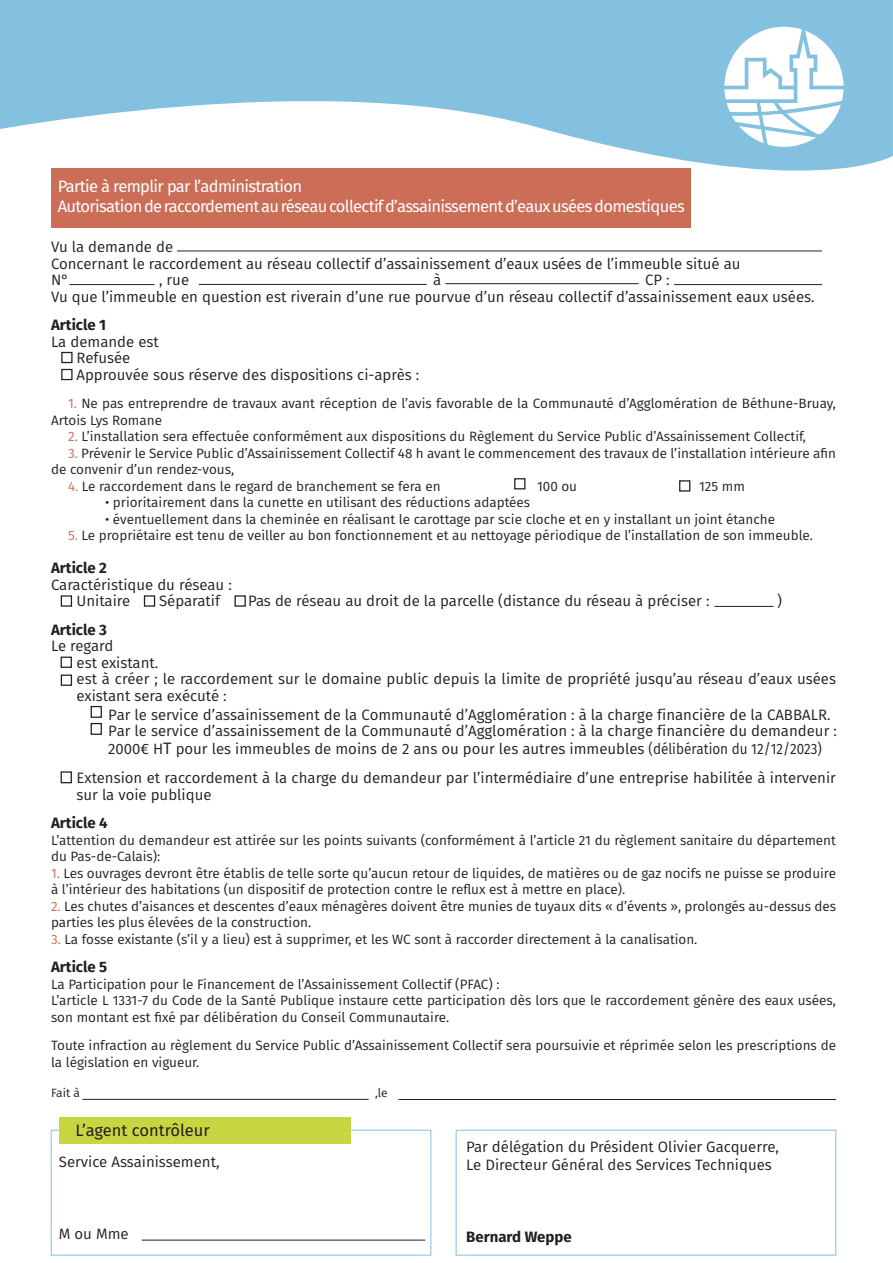
<style>
.page{position:relative;width:893px;height:1263px;background:#fff}
.page>*{position:absolute;margin:0;border:0;box-sizing:border-box;transform-origin:0 0}
.t1{font:16.5px "Fira Sans";letter-spacing:-.04em;color:#fff}
.t2{font:16.5px "Fira Sans";color:#231f20}
.t3{font:15px/16.5px "Fira Sans";color:#231f20}
.t4{font:700 15px "Fira Sans";color:#231f20}
.t5{font:15px "Fira Sans";letter-spacing:-.02em;color:#231f20}
.t6{font:13.5px/16.5px "Fira Sans";color:#231f20}
.t7{font:12px "Fira Sans";letter-spacing:-.005em;color:#231f20}
.s1{color:#cc6d58}
.s2{font-size:16.5px}
</style>
<div class="page">
<svg style="left:0;top:0;width:893px;height:204px;fill:#84c1e0"></svg>
<svg style="left:724px;top:27px;width:119px;height:120px"></svg>
<div style="left:51px;top:168px;width:639px;height:59px;background:#cc6d58"></div>
<hr style="left:69px;top:284px;width:85px;height:1px;background:#231f20">
<div style="left:61px;top:352px;width:12px;height:11px;border:1px solid #231f20"></div>
<div style="left:61px;top:369px;width:12px;height:11px;border:1px solid #231f20"></div>
<div style="left:61px;top:657px;width:11px;height:11px;border:1px solid #231f20"></div>
<hr style="left:199px;top:284px;width:228px;height:1px;background:#231f20">
<hr style="left:445px;top:283px;width:194px;height:1px;background:#231f20">
<hr style="left:674px;top:284px;width:148px;height:1px;background:#231f20">
<div style="left:61px;top:674px;width:11px;height:12px;border:1px solid #231f20"></div>
<div style="left:91px;top:706px;width:11px;height:12px;border:1px solid #231f20"></div>
<div style="left:91px;top:723px;width:11px;height:12px;border:1px solid #231f20"></div>
<div style="left:61px;top:771px;width:11px;height:12px;border:1px solid #231f20"></div>
<div style="left:514px;top:478px;width:11px;height:11px;border:1px solid #231f20"></div>
<div style="left:679px;top:480px;width:11px;height:12px;border:1px solid #231f20"></div>
<div style="left:144px;top:595px;width:11px;height:12px;border:1px solid #231f20"></div>
<div style="left:234px;top:595px;width:12px;height:12px;border:1px solid #231f20"></div>
<div style="left:61px;top:595px;width:11px;height:12px;border:1px solid #231f20"></div>
<div style="left:51px;top:1130px;width:380px;height:125px;border:1px solid #84c1e0"></div>
<div style="left:456px;top:1130px;width:380px;height:125px;border:1px solid #84c1e0"></div>
<div style="left:59px;top:1116px;width:292px;height:27px;background:#c6d540"></div>
<hr style="left:82px;top:1099px;width:287px;height:1px;background:#231f20">
<hr style="left:398px;top:1099px;width:438px;height:1px;background:#231f20">
<hr style="left:142px;top:1240px;width:283px;height:1px;background:#231f20">
<hr style="left:177px;top:251px;width:645px;height:1px;background:#231f20">
<hr style="left:714px;top:606px;width:59px;height:1px;background:#231f20">
<p class="t1" style="left:58px;top:174px;width:246px">Partie à remplir par l’administration</p>
<p class="t1" style="left:58px;top:194px;width:628px">Autorisation de raccordement au réseau collectif d’assainissement d’eaux usées domestiques</p>
<p class="t3" style="left:51px;top:238px;width:124px">Vu la demande de</p>
<p class="t3" style="left:51px;top:255px;width:691px">Concernant le raccordement au réseau collectif d’assainissement d’eaux usées de l’immeuble situé au</p>
<p class="t3" style="left:51px;top:271px;width:20px">N°</p>
<p class="t3" style="left:159px;top:271px;width:32px">, rue</p>
<p class="t3" style="left:433px;top:271px;width:10px">à</p>
<p class="t3" style="left:645px;top:271px;width:26px">CP :</p>
<p class="t3" style="left:51px;top:288px;width:765px">Vu que l’immeuble en question est riverain d’une rue pourvue d’un réseau collectif d’assainissement eaux usées.</p>
<p class="t4" style="left:51px;top:312px;width:57px">Article 1</p>
<p class="t3" style="left:51px;top:333px;width:109px">La demande est</p>
<p class="t3" style="left:77px;top:349px;width:55px">Refusée</p>
<p class="t3" style="left:77px;top:366px;width:344px">Approuvée sous réserve des dispositions ci-après :</p>
<p class="t6" style="left:51px;top:395px;width:786px;text-indent:17px"><span class="s1">1.</span> Ne pas entreprendre de travaux avant réception de l’avis favorable de la Communauté d’Agglomération de Béthune-Bruay,<br>Artois Lys Romane</p>
<p class="t6" style="left:68px;top:428px;width:739px"><span class="s1">2.</span> L’installation sera effectuée conformément aux dispositions du Règlement du Service Public d’Assainissement Collectif,</p>
<p class="t6" style="left:51px;top:444px;width:786px;text-indent:17px"><span class="s1">3.</span> Prévenir le Service Public d’Assainissement Collectif 48 h avant le commencement des travaux de l’installation intérieure afin de convenir d’un rendez-vous,</p>
<p class="t6" style="left:68px;top:477px;width:374px"><span class="s1">4.</span> Le raccordement dans le regard de branchement se fera en</p>
<p class="t6" style="left:537px;top:477px;width:42px">100 ou</p>
<p class="t6" style="left:699px;top:477px;width:47px">125 mm</p>
<p class="t6" style="left:105px;top:494px;width:427px">• prioritairement dans la cunette en utilisant des réductions adaptées</p>
<p class="t6" style="left:105px;top:510px;width:672px">• éventuellement dans la cheminée en réalisant le carottage par scie cloche et en y installant un joint étanche</p>
<p class="t6" style="left:68px;top:527px;width:746px"><span class="s1">5.</span> Le propriétaire est tenu de veiller au bon fonctionnement et au nettoyage périodique de l’installation de son immeuble.</p>
<p class="t4" style="left:51px;top:555px;width:58px">Article 2</p>
<p class="t3" style="left:51px;top:576px;width:182px">Caractéristique du réseau :</p>
<p class="t3" style="left:77px;top:592px;width:55px">Unitaire</p>
<p class="t3" style="left:159px;top:592px;width:63px">Séparatif</p>
<p class="t3" style="left:248px;top:592px;width:463px">Pas de réseau au droit de la parcelle (distance du réseau à préciser :</p>
<p class="t3" style="left:777px;top:592px;width:6px">)</p>
<p class="t4" style="left:51px;top:617px;width:58px">Article 3</p>
<p class="t5" style="left:51px;top:635px;width:64px">Le regard</p>
<p class="t3" style="left:77px;top:654px;width:83px">est existant.</p>
<p class="t3" style="left:77px;top:670px;width:761px">est à créer ; le raccordement sur le domaine public depuis la limite de propriété jusqu’au réseau d’eaux usées existant sera exécuté :</p>
<p class="t3" style="left:108px;top:706px;width:730px">Par le service d’assainissement de la Communauté d’Agglomération : à la charge financière de la CABBALR.<br>Par le service d’assainissement de la Communauté d’Agglomération : à la charge financière du demandeur :</p>
<p class="t3" style="left:108px;top:740px;width:715px">2000€ H<span class="s2">T</span> pour les immeubles de moins de 2 ans ou pour les autres immeubles (délibération du 12/12/2023)</p>
<p class="t3" style="left:77px;top:769px;width:761px">Extension et raccordement à la charge du demandeur par l’intermédiaire d’une entreprise habilitée à intervenir sur la voie publique</p>
<p class="t4" style="left:51px;top:810px;width:58px">Article 4</p>
<p class="t6" style="left:51px;top:831px;width:786px">L’attention du demandeur est attirée sur les points suivants (conformément à l’article 21 du règlement sanitaire du département du Pas-de-Calais):</p>
<p class="t6" style="left:51px;top:864px;width:786px"><span class="s1">1.</span> Les ouvrages devront être établis de telle sorte qu’aucun retour de liquides, de matières ou de gaz nocifs ne puisse se produire à l’intérieur des habitations (un dispositif de protection contre le reflux est à mettre en place).</p>
<p class="t6" style="left:51px;top:897px;width:787px"><span class="s1">2.</span> Les chutes d’aisances et descentes d’eaux ménagères doivent être munies de tuyaux dits « d’évents », prolongés au-dessus des parties les plus élevées de la construction.</p>
<p class="t6" style="left:51px;top:930px;width:648px"><span class="s1">3.</span> La fosse existante (s’il y a lieu) est à supprimer, et les WC sont à raccorder directement à la canalisation.</p>
<p class="t4" style="left:51px;top:954px;width:58px">Article 5</p>
<p class="t6" style="left:51px;top:975px;width:450px">La Participation pour le Financement de l’Assainissement Collectif (PFAC) :</p>
<p class="t6" style="left:51px;top:992px;width:786px">L’article L 1331-7 du Code de la Santé Publique instaure cette participation dès lors que le raccordement génère des eaux usées, son montant est fixé par délibération du Conseil Communautaire.</p>
<p class="t6" style="left:51px;top:1037px;width:786px">Toute infraction au règlement du Service Public d’Assainissement Collectif sera poursuivie et réprimée selon les prescriptions de la législation en vigueur.</p>
<p class="t7" style="left:51px;top:1083px;width:30px">Fait à</p>
<p class="t7" style="left:375px;top:1083px;width:14px">,le</p>
<p class="t2" style="left:76px;top:1118px;width:136px">L’agent contrôleur</p>
<p class="t3" style="left:59px;top:1153px;width:162px">Service Assainissement,</p>
<p class="t3" style="left:59px;top:1225px;width:71px">M ou Mme</p>
<p class="t3" style="left:466px;top:1138px;width:314px">Par délégation du Président Olivier Gacquerre,</p>
<p class="t3" style="left:466px;top:1156px;width:307px">Le Directeur Général des Services Techniques</p>
<p class="t4" style="left:466px;top:1224px;width:107px">Bernard Weppe</p>
</div>
